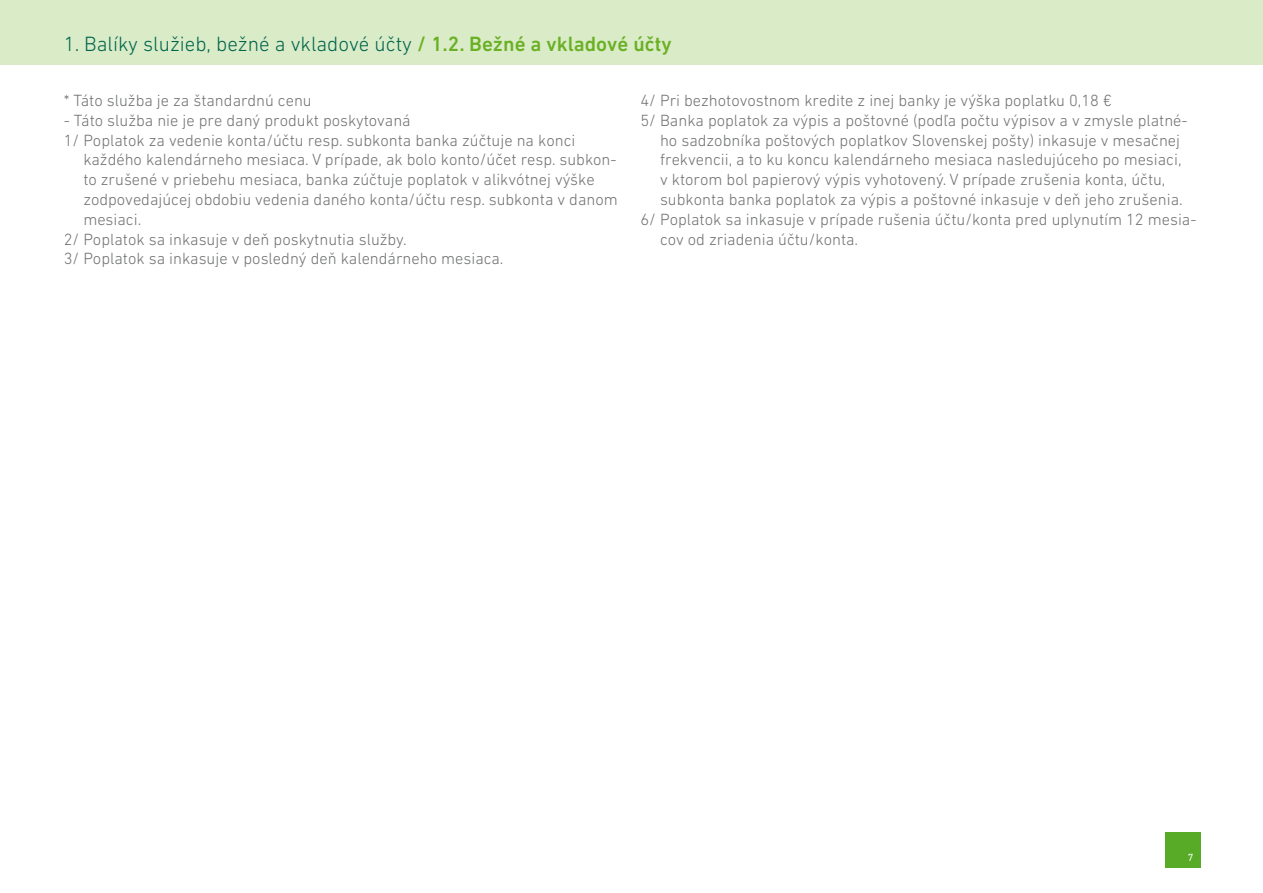
<style>
.page{position:relative;width:1263px;height:893px;background:#fff}
.page>*{position:absolute;margin:0;border:0;box-sizing:border-box;transform-origin:0 0}
.t1{font:300 21px "DIN Next W1 G";color:#00664c}
.t2{font:300 16.5px "DIN Next W1 G";color:#707172}
.t3{font:10.5px "DIN Next W1 G";color:#fff}
.s1{font-weight:500;color:#6ab023}
</style>
<div class="page">
<div style="left:1165px;top:832px;width:36px;height:36px;background:#57ab27"></div>
<div style="left:0;top:0;width:1263px;height:64px;background:#daebc8"></div>
<p class="t1" style="left:64px;top:32px;width:609px">1. Balíky služieb, bežné a vkladové účty <span class="s1">/ 1.2. Bežné a vkladové účty</span></p>
<p class="t2" style="left:64px;top:91px;width:249px">* Táto služba je za štandardnú cenu</p>
<p class="t2" style="left:64px;top:111px;width:348px">- Táto služba nie je pre daný produkt poskytovaná</p>
<p class="t2" style="left:64px;top:130px;width:513px">1/ Poplatok za vedenie konta/účtu resp. subkonta banka zúčtuje na konci</p>
<p class="t2" style="left:83px;top:150px;width:535px">každého kalendárneho mesiaca. V prípade, ak bolo konto/účet resp. subkon-</p>
<p class="t2" style="left:83px;top:170px;width:513px">to zrušené v priebehu mesiaca, banka zúčtuje poplatok v alikvótnej výške</p>
<p class="t2" style="left:83px;top:190px;width:536px">zodpovedajúcej obdobiu vedenia daného konta/účtu resp. subkonta v danom</p>
<p class="t2" style="left:83px;top:210px;width:59px">mesiaci.</p>
<p class="t2" style="left:64px;top:229px;width:344px">2/ Poplatok sa inkasuje v deň poskytnutia služby.</p>
<p class="t2" style="left:64px;top:249px;width:441px">3/ Poplatok sa inkasuje v posledný deň kalendárneho mesiaca.</p>
<p class="t2" style="left:640px;top:91px;width:473px">4/ Pri bezhotovostnom kredite z inej banky je výška poplatku 0,18 €</p>
<p class="t2" style="left:640px;top:111px;width:549px">5/ Banka poplatok za výpis a poštovné (podľa počtu výpisov a v zmysle platné-</p>
<p class="t2" style="left:660px;top:130px;width:522px">ho sadzobníka poštových poplatkov Slovenskej pošty) inkasuje v mesačnej</p>
<p class="t2" style="left:660px;top:150px;width:523px">frekvencii, a to ku koncu kalendárneho mesiaca nasledujúceho po mesiaci,</p>
<p class="t2" style="left:660px;top:170px;width:507px">v ktorom bol papierový výpis vyhotovený. V prípade zrušenia konta, účtu,</p>
<p class="t2" style="left:660px;top:190px;width:524px">subkonta banka poplatok za výpis a poštovné inkasuje v deň jeho zrušenia.</p>
<p class="t2" style="left:640px;top:210px;width:558px">6/ Poplatok sa inkasuje v prípade rušenia účtu/konta pred uplynutím 12 mesia-</p>
<p class="t2" style="left:660px;top:229px;width:200px">cov od zriadenia účtu/konta.</p>
<p class="t3" style="left:1188px;top:851px;width:7px">7</p>
</div>
